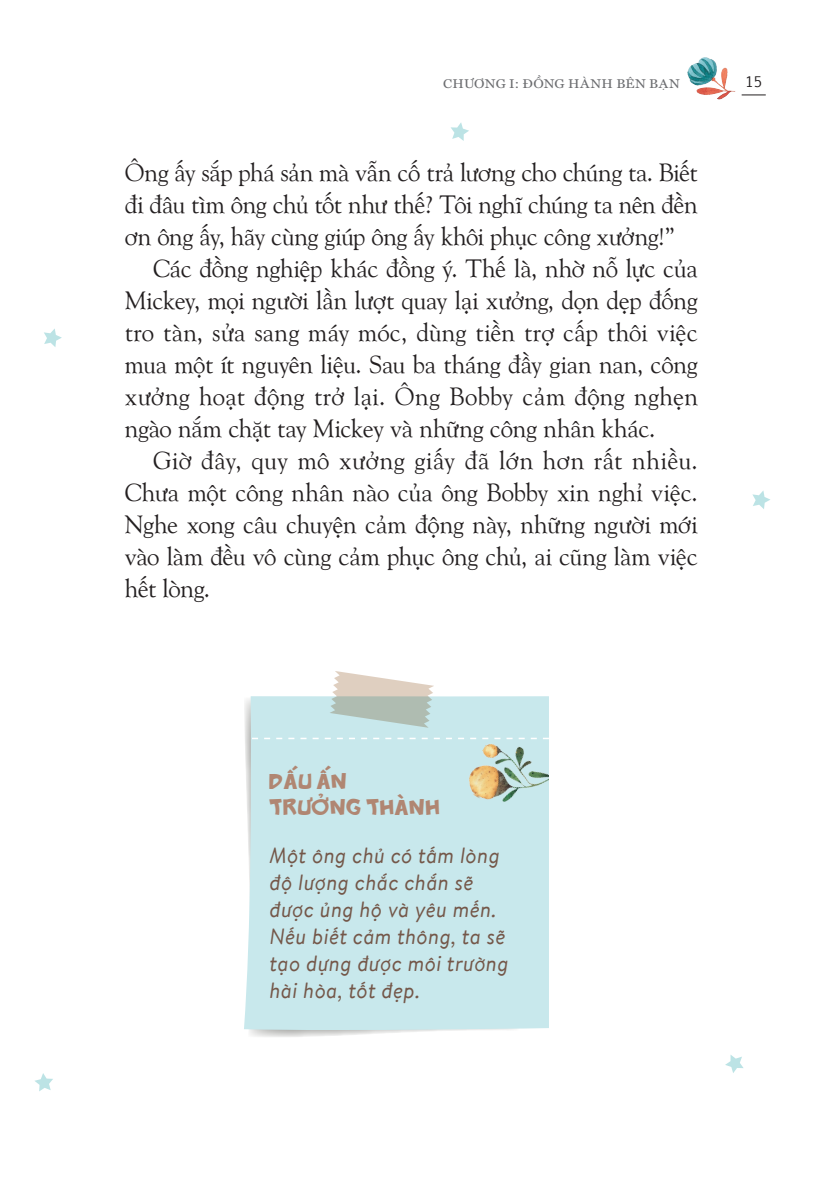
<style>
.page{position:relative;width:834px;height:1185px;background:#fff}
.page>*{position:absolute;margin:0;border:0;box-sizing:border-box;transform-origin:0 0}
.noi_dung_truong_than{font:25px/32px "UVN Giong Song";letter-spacing:-.01em;color:#231f20;text-align:justify}
.Chia_khoa_thanh_cong{font:italic 22px/27px "Brandon Text";letter-spacing:.01em;color:#745749}
.Chia_khoa_thanh_cong-2{font:15px/26px "Badonk a donk VN";color:#b08672}
.t1{font:14px "Euphemia CAS";color:#231f20}
.t2{font:12.6px "SVN Georgia";letter-spacing:.02em;color:#6c6d70;scale:1.11 1}
</style>
<div class="page">
<svg style="left:741px;top:95px;width:24px;height:1px"></svg>
<img style="left:687px;top:57px;width:49px;height:43px">
<svg style="left:451px;top:123px;width:18px;height:18px"></svg>
<svg style="left:44px;top:328px;width:18px;height:19px"></svg>
<svg style="left:752px;top:490px;width:18px;height:19px"></svg>
<svg style="left:35px;top:1073px;width:18px;height:18px"></svg>
<svg style="left:725px;top:1055px;width:18px;height:18px"></svg>
<svg style="left:250px;top:1032px;width:151px;height:5px"></svg>
<div style="left:244px;top:696px;width:305px;height:336px;background:#c8e8ec"></div>
<svg style="left:252px;top:738px;width:210px;height:1px"></svg>
<svg style="left:329px;top:671px;width:105px;height:57px"></svg>
<img style="left:462px;top:738px;width:87px;height:77px">
<p class="t2" style="left:443px;top:75px;width:215px">CHƯƠNG I: ĐỒNG HÀNH BÊN BẠN</p>
<p class="t1" style="left:745px;top:72px;width:18px">15</p>
<p class="noi_dung_truong_than" style="left:125px;top:154px;width:574px">Ông ấy sắp phá sản mà vẫn cố trả lương cho chúng ta. Biết đi đâu tìm ông chủ tốt như thế? Tôi nghĩ chúng ta nên đền ơn ông ấy, hãy cùng giúp ông ấy khôi phục công xưởng!”</p>
<p class="noi_dung_truong_than" style="left:125px;top:250px;width:574px;text-indent:28px">Các đồng nghiệp khác đồng ý. Thế là, nhờ nỗ lực của Mickey, mọi người lần lượt quay lại xưởng, dọn dẹp đống tro tàn, sửa sang máy móc, dùng tiền trợ cấp thôi việc mua một ít nguyên liệu. Sau ba tháng đầy gian nan, công xưởng hoạt động trở lại. Ông Bobby cảm động nghẹn ngào nắm chặt tay Mickey và những công nhân khác.</p>
<p class="noi_dung_truong_than" style="left:125px;top:442px;width:574px;text-indent:28px">Giờ đây, quy mô xưởng giấy đã lớn hơn rất nhiều.<br>Chưa một công nhân nào của ông Bobby xin nghỉ việc.<br>Nghe xong câu chuyện cảm động này, những người mới vào làm đều vô cùng cảm phục ông chủ, ai cũng làm việc hết lòng.</p>
<p class="Chia_khoa_thanh_cong-2" style="left:269px;top:771px;width:172px">DẤU ẤN<br>TRƯỞNG THÀNH</p>
<p class="Chia_khoa_thanh_cong" style="left:269px;top:841px;width:240px">Một ông chủ có tấm lòng độ lượng chắc chắn sẽ được ủng hộ và yêu mến.<br>Nếu biết cảm thông, ta sẽ tạo dựng được môi trường hài hòa, tốt đẹp.</p>
</div>
